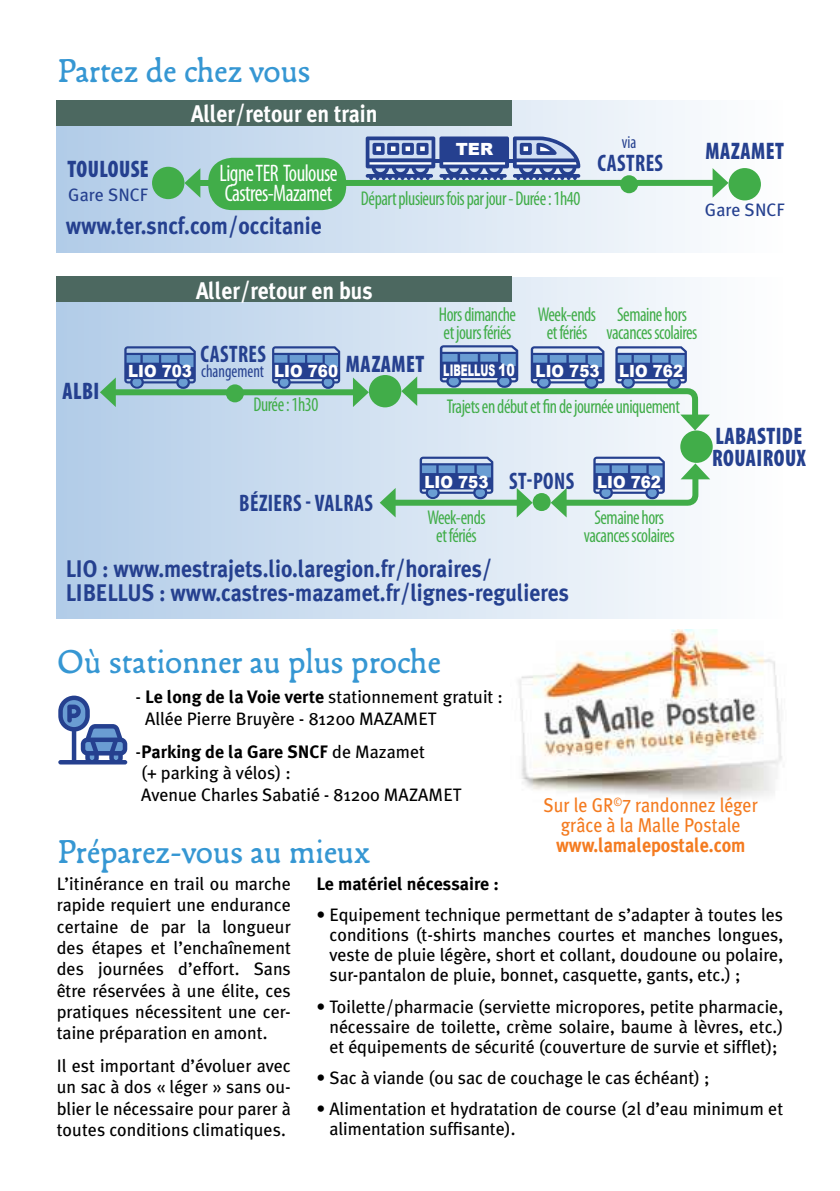
<style>
.page{position:relative;width:840px;height:1191px;background:#fff}
.page>*{position:absolute;margin:0;border:0;box-sizing:border-box;transform-origin:0 0}
.t1{font:36px "Francesco";color:#3697d3}
.t2{font:700 24px/24px "Meta Plus";color:#25408f;scale:.9 1}
.t3{font:900 condensed 24px/22px "Myriad Pro";letter-spacing:.02em;color:#25408f;scale:.9 1}
.t4{font:700 24px "Meta Plus";color:#fff;scale:.9 1}
.t5{font:condensed 24px/20px "Myriad Pro";letter-spacing:-.025em;color:#fff;scale:.9 1}
.t6{font:700 condensed 24px "Myriad Pro";letter-spacing:.02em;color:#25408f;scale:.9 1}
.t7{font:condensed 20px/18px "Myriad Pro";letter-spacing:-.025em;color:#41ad49;text-align:center;scale:.9 1}
.t8{font:20px/20px "Meta Plus";color:#f47b20;text-align:center;scale:.9 1}
.t9{font:700 20px "Meta Plus";color:#f47b20;scale:.9 1}
.t10{font:18px/21.4px "Meta Plus";color:#000;text-align:justify}
.t11{font:700 18px "Meta Plus";color:#000}
.t12{font:condensed 18px "Myriad Pro";color:#25408f;scale:.9 1}
.t13{font:18px "Meta Plus";color:#25408f}
.t14{font:900 16.8px "Arial";color:#fff;scale:.9 1}
.t15{font:900 16.8px "Arial";color:#fff}
.t16{font:900 16px "Arial";color:#fff;scale:.6 1}
.s1{font-family:"Arial";font-weight:900;font-stretch:normal;font-size:16.8px;color:#fff}
.s2{font-size:16.8px}
.s3{font-family:"Myriad Pro";font-weight:700;font-stretch:condensed;font-size:24px;color:#25408f}
.s4{font-weight:700}
.s5{font-family:"Minion Pro";font-weight:600}
</style>
<div class="page">
<img style="left:518px;top:630px;width:264px;height:169px">
<div style="left:57px;top:100px;width:725px;height:153px;background:linear-gradient(to right,#b1cce7,#fefefe)"></div>
<div style="left:57px;top:277px;width:725px;height:341px;background:linear-gradient(to right,#b1cce7,#fefefe)"></div>
<div style="left:110px;top:389px;width:248px;height:6px;background:#41ad49"></div>
<svg style="left:100px;top:377px;width:16px;height:30px"></svg>
<svg style="left:353px;top:377px;width:15px;height:30px"></svg>
<svg style="left:124px;top:346px;width:72px;height:43px;background:#5674b2"></svg>
<svg style="left:58px;top:695px;width:69px;height:69px"></svg>
<div style="left:57px;top:100px;width:454px;height:25px;background:#4c6860"></div>
<div style="left:195px;top:180px;width:522px;height:6px;background:#41ad49"></div>
<svg style="left:184px;top:168px;width:16px;height:30px"></svg>
<svg style="left:712px;top:168px;width:16px;height:30px"></svg>
<div style="left:208px;top:158px;width:138px;height:52px;background:#41ad49;border-radius:24px"></div>
<svg style="left:365px;top:136px;width:215px;height:44px;background:#7286b9"></svg>
<hr style="left:432px;top:159px;width:10px;height:4px;background:#25408f">
<div style="left:441px;top:138px;width:66px;height:22px;background:#25408f"></div>
<div style="left:619px;top:175px;width:18px;height:18px;background:#41ad49;border-radius:50%"></div>
<svg style="left:272px;top:346px;width:68px;height:43px;background:#5976b2"></svg>
<div style="left:368px;top:375px;width:33px;height:32px;background:#41ad49;border-radius:50%"></div>
<div style="left:680px;top:430px;width:32px;height:33px;background:#41ad49;border-radius:50%"></div>
<div style="left:728px;top:168px;width:32px;height:32px;background:#41ad49;border-radius:50%"></div>
<div style="left:57px;top:277px;width:454px;height:25px;background:#4c6860"></div>
<svg style="left:401px;top:345px;width:308px;height:85px;background:#a5bdcf"></svg>
<div style="left:152px;top:167px;width:32px;height:32px;background:#41ad49;border-radius:50%"></div>
<div style="left:226px;top:384px;width:18px;height:18px;background:#41ad49;border-radius:50%"></div>
<svg style="left:550px;top:456px;width:159px;height:61px"></svg>
<div style="left:390px;top:500px;width:132px;height:6px;background:#41ad49"></div>
<svg style="left:379px;top:488px;width:16px;height:29px"></svg>
<svg style="left:516px;top:488px;width:16px;height:29px"></svg>
<svg style="left:419px;top:456px;width:74px;height:43px;background:#5d79b4"></svg>
<div style="left:532px;top:493px;width:18px;height:18px;background:#41ad49;border-radius:50%"></div>
<h1 class="t1" style="left:57px;top:46px;width:255px">Partez de chez vous</h1>
<h2 class="t4" style="left:191px;top:100px;width:208px">Aller/retour en train</h2>
<p class="t15" style="left:455px;top:137px;width:39px">TER</p>
<h2 class="t3" style="left:67px;top:157px;width:92px">TOULOUSE</h2>
<p class="t13" style="left:68px;top:184px;width:81px">Gare SNCF</p>
<p class="t7" style="left:361px;top:189px;width:245px">Départ plusieurs fois par jour - Durée : 1h40</p>
<h2 class="t5" style="left:219px;top:163px;width:133px">Ligne TER Toulouse<br>Castres-Mazamet</h2>
<h2 class="t2" style="left:66px;top:214px;width:286px">www.ter.sncf.com/occitanie</h2>
<p class="t12" style="left:621px;top:132px;width:18px">via</p>
<h2 class="t6" style="left:597px;top:147px;width:74px">CASTRES</h2>
<h2 class="t3" style="left:705px;top:140px;width:88px">MAZAM ET</h2>
<p class="t13" style="left:704px;top:200px;width:81px">Gare SNCF</p>
<h2 class="t3" style="left:62px;top:379px;width:42px">ALBI</h2>
<h2 class="t4" style="left:196px;top:277px;width:197px">Aller/retour en bus</h2>
<p class="t14" style="left:128px;top:359px;width:72px">LIO 703</p>
<h2 class="t6" style="left:200px;top:338px;width:74px">CASTRES</h2>
<p class="t12" style="left:201px;top:360px;width:153px">changement <span class="s1">LIO 760</span></p>
<p class="t7" style="left:253px;top:395px;width:74px">Durée : 1h30</p>
<h2 class="t3" style="left:346px;top:352px;width:88px">MAZAM ET</h2>
<p class="t7" style="left:438px;top:305px;width:87px;text-align:left">Hors dimanche et jours fériés</p>
<p class="t16" style="left:443px;top:359px;width:121px">LI BELLUS <span class="s2">10</span></p>
<p class="t7" style="left:537px;top:305px;width:66px">Week-ends et fériés</p>
<p class="t7" style="left:606px;top:305px;width:102px">Semaine hors vacances scolaires</p>
<p class="t14" style="left:535px;top:359px;width:72px">LIO 753</p>
<p class="t14" style="left:618px;top:359px;width:72px">LIO 762</p>
<p class="t7" style="left:446px;top:397px;width:260px">Trajets en début et fin de journée uniquement</p>
<h2 class="t6" style="left:239px;top:488px;width:150px">BÉZIERS - VALRAS</h2>
<p class="t14" style="left:424px;top:469px;width:264px">LIO 753 <span class="s3">ST-PONS</span> LIO 762</p>
<p class="t7" style="left:427px;top:508px;width:66px">Week-ends et fériés</p>
<p class="t7" style="left:583px;top:508px;width:102px">Semaine hors vacances scolaires</p>
<h2 class="t2" style="left:66px;top:556px;width:560px">LI O : www.mestrajets.lio.laregion.fr/horaires/<br>LI BELLUS : www.castres-mazamet.fr/lignes-regulieres</h2>
<h2 class="t3" style="left:711px;top:424px;width:105px">LABASTIDE<br>ROUAIROUX</h2>
<h1 class="t1" style="left:57px;top:637px;width:385px">Où stationner au plus proche</h1>
<p class="t10" style="left:145px;top:686px;width:359px;text-indent:-10px">- <span class="s4">Le long de la Voie verte</span> stationnement gratuit :<br>Allée Pierre Bruyère - 81200 MAZAMET</p>
<p class="t10" style="left:141px;top:740px;width:322px;text-align:left;text-indent:-6px">-<span class="s4">Parking de la Gare SNCF</span> de Mazamet<br>(+ parking à vélos) :<br>Avenue Charles Sabatié - 81200 MAZAMET</p>
<p class="t8" style="left:543px;top:795px;width:239px">Sur le GR<sup>©</sup>7 randonnez léger grâce à la Malle Postale</p>
<p class="t9" style="left:555px;top:833px;width:212px">www.lamalepostale.com</p>
<h1 class="t1" style="left:57px;top:827px;width:314px">Préparez<span class="s5">-</span>vous au mieux</h1>
<p class="t11" style="left:316px;top:873px;width:184px">Le matériel nécessaire :</p>
<p class="t10" style="left:329px;top:904px;width:455px;line-height:20px;text-indent:-13px">• Equipement technique permettant de s’adapter à toutes les conditions (t-shirts manches courtes et manches longues, veste de pluie légère, short et collant, doudoune ou polaire, sur-pantalon de pluie, bonnet, casquette, gants, etc.) ;</p>
<p class="t10" style="left:329px;top:996px;width:455px;line-height:20px;text-indent:-13px">• Toilette/pharmacie (serviette micropores, petite pharmacie, nécessaire de toilette, crème solaire, baume à lèvres, etc.) et équipements de sécurité (couverture de survie et sifflet);</p>
<p class="t10" style="left:316px;top:1066px;width:394px">• Sac à viande (ou sac de couchage le cas échéant) ;</p>
<p class="t10" style="left:329px;top:1098px;width:455px;line-height:20px;text-indent:-13px">• Alimentation et hydratation de course (2l d’eau minimum et alimentation suffisante).</p>
<p class="t10" style="left:57px;top:872px;width:235px">L’itinérance en trail ou marche rapide requiert une endurance certaine de par la longueur des étapes et l’enchaînement des journées d’effort. Sans être réservées à une élite, ces pratiques nécessitent une cer&shy;taine préparation en amont.</p>
<p class="t10" style="left:57px;top:1054px;width:235px">I l est important d’évoluer avec un sac à dos « léger » sans ou&shy;blier le nécessaire pour parer à toutes conditions climatiques.</p>
</div>
